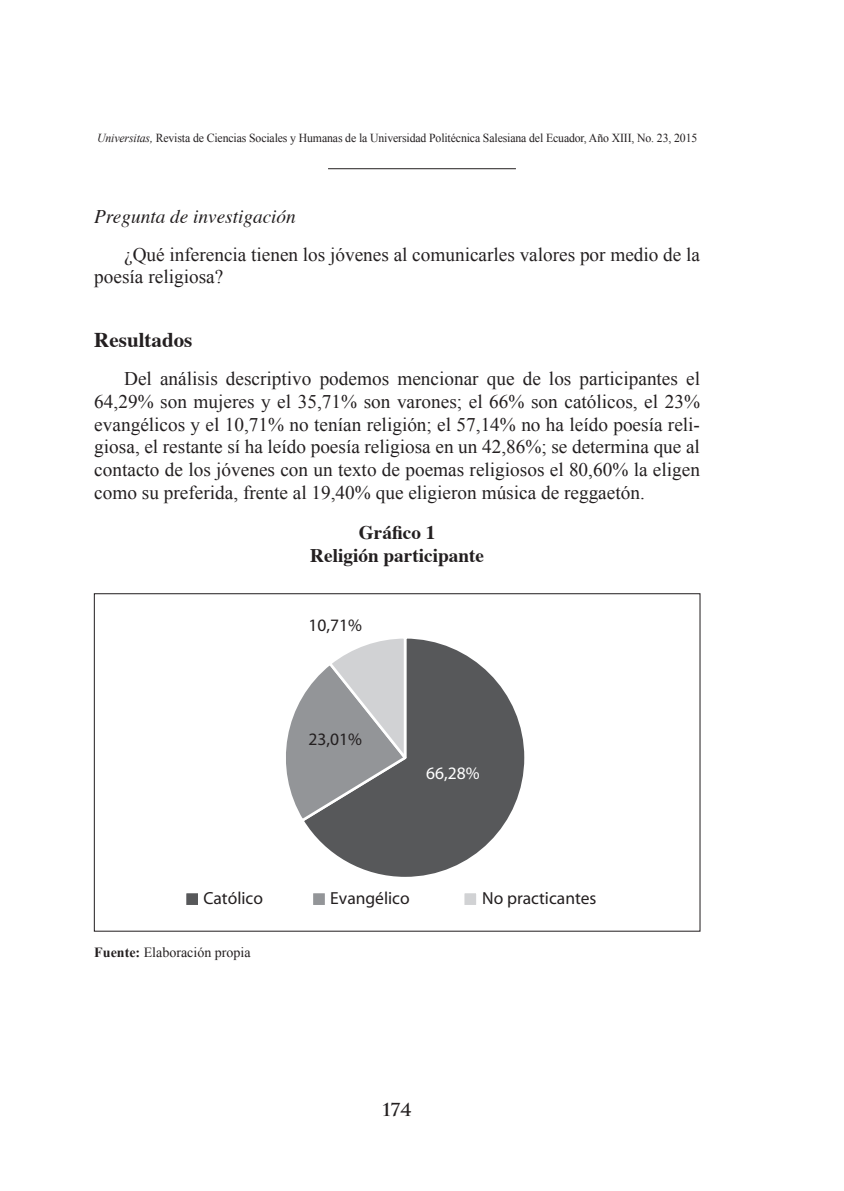
<style>
.page{position:relative;width:844px;height:1191px;background:#fff}
.page>*{position:absolute;margin:0;border:0;box-sizing:border-box;transform-origin:0 0}
.t1{font:700 21px "Times";color:#231f20}
.t2{font:19.25px/22.8px "Times New Roman";color:#231f20}
.t3{font:700 19.25px/22.8px "Times";color:#231f20;text-align:center}
.t4{font:italic 19.25px "Times";color:#231f20}
.t5{font:17.5px "Myriad";color:#231f20}
.t6{font:17.5px "Myriad";color:#fff}
.t7{font:700 17.5px "Trajan";color:#231f20}
.t8{font:14px "Times New Roman";color:#231f20}
.t9{font:12.25px "Times New Roman";letter-spacing:-.01em;color:#231f20;scale:.96 1}
.s1{font-style:italic}
.s2{font-weight:700}
</style>
<div class="page">
<hr style="left:328px;top:168px;width:188px;height:1px;background:#231f20">
<svg style="left:306px;top:638px;width:219px;height:239px"></svg>
<svg style="left:286px;top:638px;width:123px;height:186px"></svg>
<div style="left:185px;top:892px;width:14px;height:14px;background:#57585a"></div>
<div style="left:184px;top:890px;width:16px;height:17px;border:3px solid #fff"></div>
<div style="left:312px;top:892px;width:14px;height:14px;background:#939598"></div>
<div style="left:310px;top:890px;width:17px;height:17px;border:3px solid #fff"></div>
<div style="left:463px;top:892px;width:14px;height:14px;background:#d1d2d4"></div>
<div style="left:461px;top:890px;width:17px;height:17px;border:3px solid #fff"></div>
<p class="t9" style="left:97px;top:130px;width:626px"><span class="s1">Universitas,</span> Revista de Ciencias Sociales y Humanas de la Universidad Politécnica Salesiana del Ecuador, Año XIII, No. 23, 2015</p>
<p class="t4" style="left:94px;top:200px;width:203px">Pregunta de investigación</p>
<p class="t2" style="left:94px;top:242px;width:607px;text-indent:30px">¿Qué inferencia tienen los jóvenes al comunicarles valores por medio de la poesía religiosa?</p>
<p class="t1" style="left:94px;top:320px;width:100px">Resultados</p>
<p class="t2" style="left:94px;top:367px;width:607px;text-align:justify;text-indent:30px">Del análisis descriptivo podemos mencionar que de los participantes el 64,29% son mujeres y el 35,71% son varones; el 66% son católicos, el 23% evangélicos y el 10,71% no tenían religión; el 57,14% no ha leído poesía reli&shy;giosa, el restante sí ha leído poesía religiosa en un 42,86%; se determina que al contacto de los jóvenes con un texto de poemas religiosos el 80,60% la eligen como su preferida, frente al 19,40% que eligieron música de reggaetón.</p>
<p class="t3" style="left:310px;top:519px;width:175px">Gráfico 1<br>Religión participante</p>
<p class="t5" style="left:308px;top:616px;width:55px">10,71%</p>
<p class="t5" style="left:308px;top:730px;width:55px">23,01%</p>
<p class="t6" style="left:426px;top:764px;width:55px">66,28%</p>
<p class="t5" style="left:203px;top:889px;width:61px">Católico</p>
<p class="t5" style="left:330px;top:889px;width:81px">Evangélico</p>
<p class="t5" style="left:482px;top:889px;width:116px">No practicantes</p>
<p class="t8" style="left:94px;top:943px;width:158px"><span class="s2">Fuente:</span> Elaboración propia</p>
<p class="t7" style="left:382px;top:1098px;width:31px">174</p>
</div>
